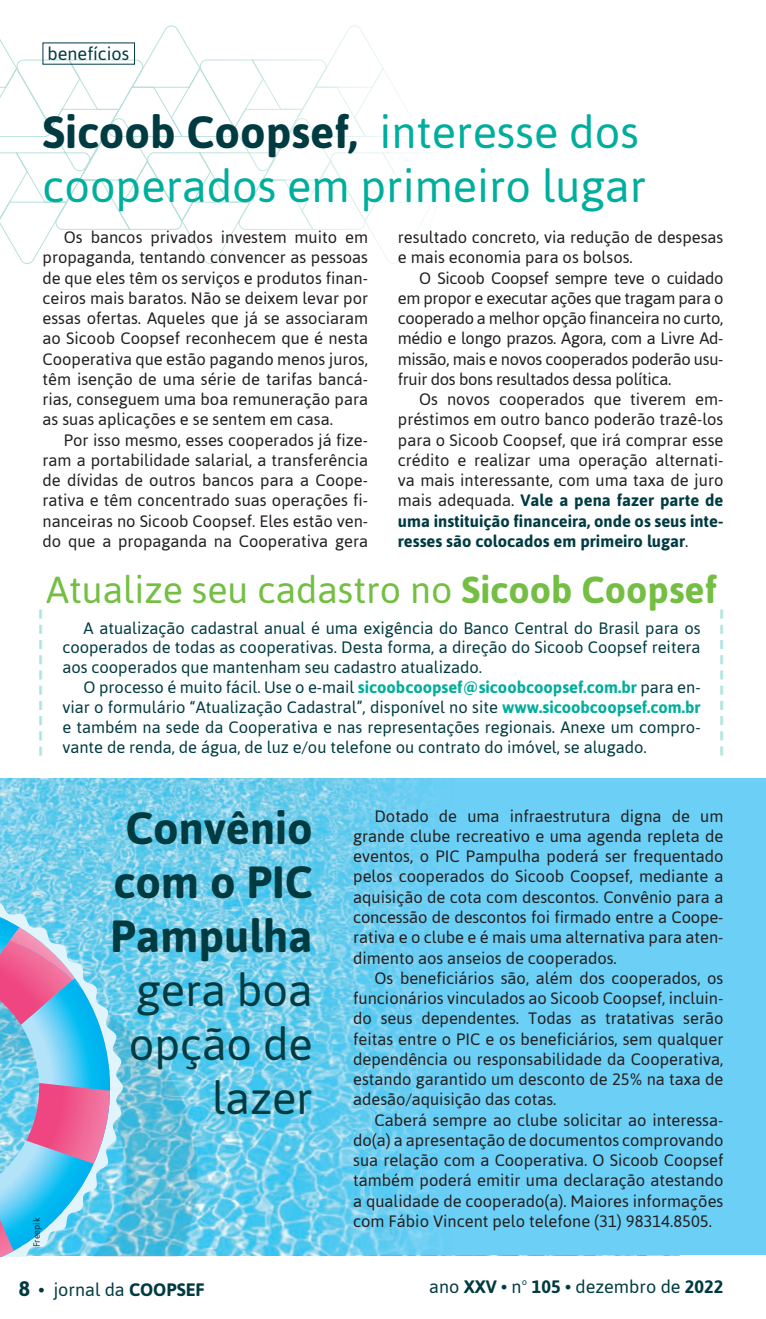
<style>
.page{position:relative;width:766px;height:1319px;background:#fff}
.page>*{position:absolute;margin:0;border:0;box-sizing:border-box;transform-origin:0 0}
.t1{font:45px/54px "Asap";color:#00ae9d}
.t2{font:700 45px/54px "Asap";color:#003b42;text-align:center}
.t3{font:45px/54px "Asap";color:#003b42;text-align:right}
.t4{font:37.5px "Asap";color:#74bf43}
.t5{font:18px "Asap";color:#003b42}
.t6{font:700 18px "Asap";color:#003b42}
.t7{font:16.5px/20.2px "Asap";color:#231f20;text-align:justify}
.t8{font:16.5px/19.8px "Asap";color:#003b42;text-align:justify}
.t9{font:9px "Asap";color:#003b42}
.s1{font-weight:700;color:#003b42}
.s2{font-weight:700}
.s3{font-weight:700;color:#00ae9d}
.s4{font-size:21px}
.s5{font-weight:400}
</style>
<div class="page">
<img style="left:0;top:778px;width:249px;height:476px">
<svg style="left:130px;top:989px;width:69px;height:267px"></svg>
<svg style="left:0;top:902px;width:130px;height:15px"></svg>
<svg style="left:0;top:917px;width:130px;height:339px"></svg>
<svg style="left:0;top:1219px;width:14px;height:37px"></svg>
<svg style="left:26px;top:1082px;width:84px;height:81px"></svg>
<svg style="left:0;top:917px;width:82px;height:107px"></svg>
<svg style="left:0;top:25px;width:423px;height:239px"></svg>
<svg style="left:39px;top:609px;width:3px;height:146px"></svg>
<svg style="left:720px;top:609px;width:3px;height:146px"></svg>
<svg style="left:249px;top:778px;width:516px;height:476px;fill:#6bcff6"></svg>
<p class="t5" style="left:48px;top:43px;width:83px">benefícios</p>
<h1 class="t1" style="left:43px;top:105px;width:605px"><span class="s1">Sicoob Coopsef,</span> interesse dos cooperados em primeiro lugar</h1>
<p class="t7" style="left:43px;top:227px;width:327px;text-indent:21px">Os bancos privados investem muito em propaganda, tentando convencer as pessoas de que eles têm os serviços e produtos finan&shy;ceiros mais baratos. Não se deixem levar por essas ofertas. Aqueles que já se associaram ao Sicoob Coopsef reconhecem que é nesta Cooperativa que estão pagando menos juros, têm isenção de uma série de tarifas bancá&shy;rias, conseguem uma boa remuneração para as suas aplicações e se sentem em casa.</p>
<p class="t7" style="left:43px;top:429px;width:327px;text-indent:21px">Por isso mesmo, esses cooperados já fize&shy;ram a portabilidade salarial, a transferência de dívidas de outros bancos para a Coope&shy;rativa e têm concentrado suas operações fi&shy;nanceiras no Sicoob Coopsef. Eles estão ven&shy;do que a propaganda na Cooperativa gera</p>
<p class="t7" style="left:398px;top:227px;width:327px">resultado concreto, via redução de despesas e mais economia para os bolsos.</p>
<p class="t7" style="left:398px;top:267px;width:327px;text-indent:21px">O Sicoob Coopsef sempre teve o cuidado em propor e executar ações que tragam para o cooperado a melhor opção financeira no curto, médio e longo prazos. Agora, com a Livre Ad&shy;missão, mais e novos cooperados poderão usu&shy;fruir dos bons resultados dessa política.</p>
<p class="t7" style="left:398px;top:389px;width:327px;text-indent:21px">Os novos cooperados que tiverem em&shy;préstimos em outro banco poderão trazê-los para o Sicoob Coopsef, que irá comprar esse crédito e realizar uma operação alternati&shy;va mais interessante, com uma taxa de juro mais adequada. <span class="s1">Vale a pena fazer parte de uma instituição financeira, onde os seus inte&shy;resses são colocados em primeiro lugar</span>.</p>
<h2 class="t4" style="left:46px;top:568px;width:672px">Atualize seu cadastro no <span class="s2">Sicoob Coopsef</span></h2>
<p class="t8" style="left:62px;top:617px;width:639px;text-indent:21px">A atualização cadastral anual é uma exigência do Banco Central do Brasil para os cooperados de todas as cooperativas. Desta forma, a direção do Sicoob Coopsef reitera aos cooperados que mantenham seu cadastro atualizado.</p>
<p class="t8" style="left:62px;top:677px;width:639px;text-indent:21px">O processo é muito fácil. Use o e-mail <span class="s3">sicoobcoopsef@sicoobcoopsef.com.br</span> para en&shy;viar o formulário “Atualização Cadastral”, disponível no site <span class="s3">www.sicoobcoopsef.com.br </span>e também na sede da Cooperativa e nas representações regionais. Anexe um compro&shy;vante de renda, de água, de luz e/ou telefone ou contrato do imóvel, se alugado.</p>
<p class="t9" style="left:31px;top:1246px;width:31px;rotate:-90deg">Freepik</p>
<h1 class="t2" style="left:110px;top:800px;width:204px">Convênio com o PIC<br>Pampulha</h1>
<h1 class="t3" style="left:129px;top:962px;width:185px">gera boa opção de lazer</h1>
<p class="t7" style="left:353px;top:805px;width:371px;text-indent:21px">Dotado de uma infraestrutura digna de um grande clube recreativo e uma agenda repleta de eventos, o PIC Pampulha poderá ser frequentado pelos cooperados do Sicoob Coopsef, mediante a aquisição de cota com descontos. Convênio para a concessão de descontos foi firmado entre a Coope&shy;rativa e o clube e é mais uma alternativa para aten&shy;dimento aos anseios de cooperados.</p>
<p class="t7" style="left:353px;top:967px;width:371px;text-indent:21px">Os beneficiários são, além dos cooperados, os funcionários vinculados ao Sicoob Coopsef, incluin&shy;do seus dependentes. Todas as tratativas serão feitas entre o PIC e os beneficiários, sem qualquer dependência ou responsabilidade da Cooperativa, estando garantido um desconto de 25% na taxa de adesão/aquisição das cotas.</p>
<p class="t7" style="left:353px;top:1109px;width:371px;text-indent:21px">Caberá sempre ao clube solicitar ao interessa&shy;do(a) a apresentação de documentos comprovando sua relação com a Cooperativa. O Sicoob Coopsef também poderá emitir uma declaração atestando a qualidade de cooperado(a). Maiores informações com Fábio Vincent pelo telefone (31) 98314.8505.</p>
<p class="t6" style="left:19px;top:1278px;width:187px"><span class="s4">8</span> • <span class="s5">jornal da</span> COOPSEF</p>
<p class="t5" style="left:429px;top:1276px;width:295px">ano <span class="s2">XXV •</span> nº <span class="s2">105 •</span> dezembro de <span class="s2">2022</span></p>
</div>
